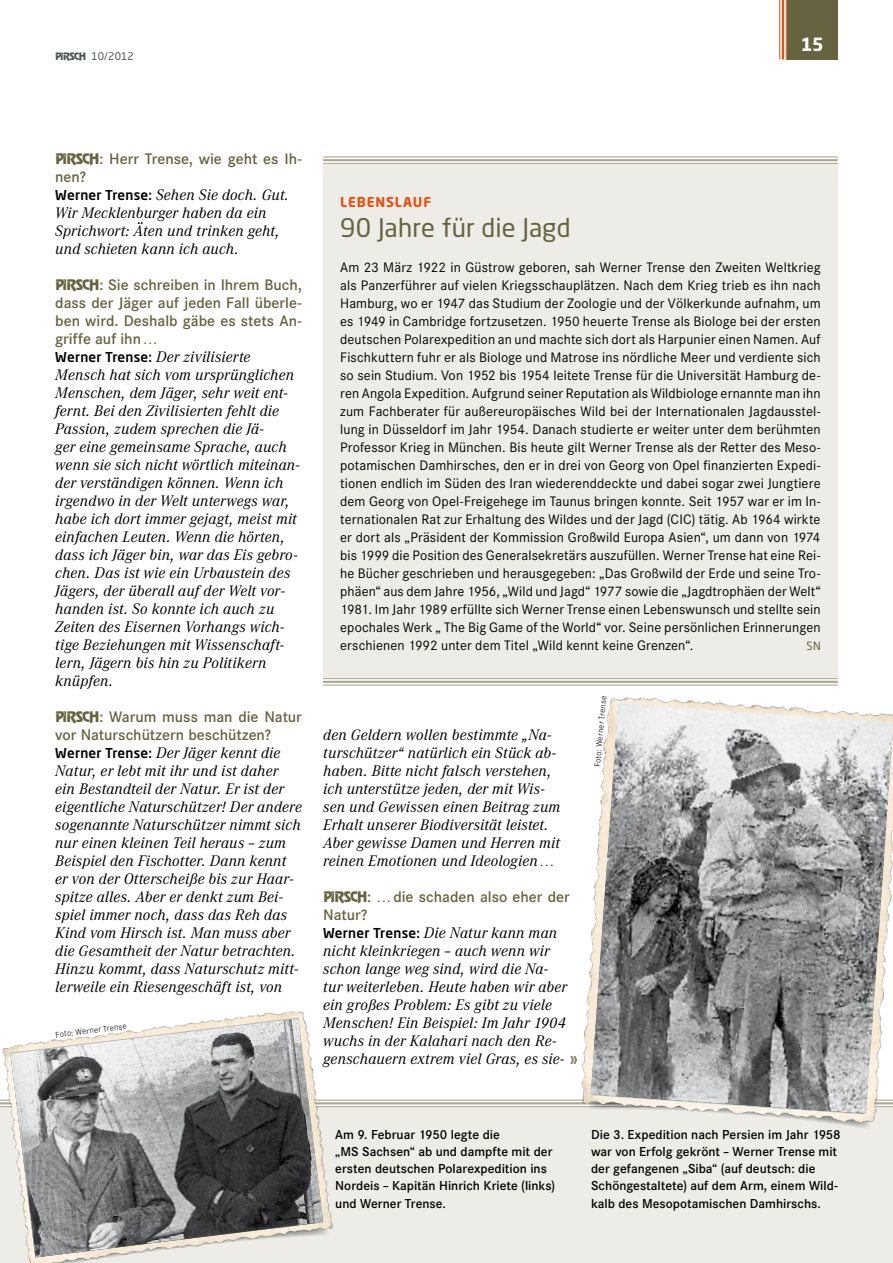
<style>
.page{position:relative;width:893px;height:1263px;background:#fff}
.page>*{position:absolute;margin:0;border:0;box-sizing:border-box;transform-origin:0 0}
.t1{font:25.5px "Neo Sans Std";color:#666341}
.t2{font:700 18px "Neo Sans Std";color:#fff}
.t3{font:italic 15px/18px "Corporate A";letter-spacing:.015em;color:#000}
.t4{font:500 15px/18px "Corporate S";color:#666341}
.t5{font:13.5px/18px "Corporate S";letter-spacing:.01em;color:#000;text-align:justify}
.t6{font:700 13.5px "Neo Sans Std";letter-spacing:.065em;color:#e75112}
.t7{font:500 12.75px/17.2px "Corporate S";color:#000}
.t8{font:11.25px "Neo Sans Std";color:#666341}
.t9{font:10.5px "Neo Sans Std";letter-spacing:.01em;color:#4d5353}
.t10{font:300 8.25px "Corporate S";color:#000}
.s1{font-family:"dlv PIRSCH"}
.s2{font-family:"dlv PIRSCH";font-weight:400}
.s3{font-family:"Neo Sans Std";font-weight:500;font-style:normal;font-size:13.5px}
.s4{font-family:"dlv PIRSCH";font-style:normal;font-size:15.75px;color:#817c5d}
</style>
<div class="page">
<div style="left:323px;top:156px;width:515px;height:530px;background:#eeece7"></div>
<div style="left:0;top:1100px;width:893px;height:163px;background:#eeece7"></div>
<div style="left:787px;top:0;width:51px;height:60px;background:#666341"></div>
<svg style="left:780px;top:0;width:6px;height:60px"></svg>
<hr style="left:779px;top:0;width:1px;height:60px;background:#e75112">
<hr style="left:782px;top:0;width:2px;height:60px;background:#e75112">
<hr style="left:786px;top:0;width:1px;height:60px;background:#e75112">
<svg style="left:323px;top:683px;width:249px;height:1px"></svg>
<hr style="left:323px;top:678px;width:515px;height:1px;background:#aca892">
<hr style="left:323px;top:681px;width:515px;height:2px;background:#aca892">
<hr style="left:323px;top:684px;width:515px;height:2px;background:#aca892">
<svg style="left:342px;top:1101px;width:230px;height:5px"></svg>
<hr style="left:0;top:1100px;width:893px;height:1px;background:#aca892">
<hr style="left:0;top:1102px;width:893px;height:2px;background:#aca892">
<hr style="left:0;top:1106px;width:893px;height:1px;background:#aca892">
<svg style="left:323px;top:158px;width:515px;height:5px"></svg>
<hr style="left:323px;top:156px;width:515px;height:2px;background:#aca892">
<hr style="left:323px;top:159px;width:515px;height:2px;background:#aca892">
<hr style="left:323px;top:163px;width:515px;height:1px;background:#aca892">
<img style="left:0;top:1011px;width:342px;height:252px">
<img style="left:11px;top:1018px;width:312px;height:239px">
<img style="left:572px;top:682px;width:304px;height:446px">
<img style="left:591px;top:703px;width:302px;height:410px">
<p class="t9" style="left:55px;top:49px;width:80px"><span class="s1">LO</span> 10/2012</p>
<p class="t2" style="left:801px;top:33px;width:24px">15</p>
<p class="t4" style="left:55px;top:150px;width:248px"><span class="s2">LO</span>: Herr Trense, wie geht es Ih&shy;nen?</p>
<p class="t3" style="left:55px;top:185px;width:235px"><span class="s3">Werner Trense:</span> Sehen Sie doch. Gut.<br>Wir Mecklenburger haben da ein<br>Sprichwort: Äten und trinken geht, und schieten kann ich auch.</p>
<p class="t4" style="left:55px;top:276px;width:248px;text-align:justify"><span class="s2">LO</span>: Sie schreiben in Ihrem Buch, dass der Jäger auf jeden Fall überle&shy;ben wird. Deshalb gäbe es stets An&shy;griffe auf ihn…</p>
<p class="t3" style="left:55px;top:347px;width:246px"><span class="s3">Werner Trense:</span> Der zivilisierte Mensch hat sich vom ursprünglichen Menschen, dem Jäger, sehr weit ent&shy;fernt. Bei den Zivilisierten fehlt die Passion, zudem sprechen die Jä-<br>ger eine gemeinsame Sprache, auch wenn sie sich nicht wörtlich miteinan&shy;der verständigen können. Wenn ich irgendwo in der Welt unterwegs war, habe ich dort immer gejagt, meist mit einfachen Leuten. Wenn die hörten, dass ich Jäger bin, war das Eis gebro&shy;chen. Das ist wie ein Urbaustein des Jägers, der überall auf der Welt vor&shy;handen ist. So konnte ich auch zu Zeiten des Eisernen Vorhangs wich&shy;tige Beziehungen mit Wissenschaft&shy;lern, Jägern bis hin zu Politikern knüpfen.</p>
<p class="t4" style="left:55px;top:708px;width:248px"><span class="s2">LO</span>: Warum muss man die Natur vor Naturschützern beschützen?</p>
<p class="t3" style="left:55px;top:743px;width:248px"><span class="s3">Werner Trense:</span> Der Jäger kennt die Natur, er lebt mit ihr und ist daher<br>ein Bestandteil der Natur. Er ist der eigentliche Naturschützer! Der andere sogenannte Naturschützer nimmt sich nur einen kleinen Teil heraus – zum Beispiel den Fischotter. Dann kennt er von der Otterscheiße bis zur Haar&shy;spitze alles. Aber er denkt zum Bei&shy;spiel immer noch, dass das Reh das Kind vom Hirsch ist. Man muss aber die Gesamtheit der Natur betrachten.<br>Hinzu kommt, dass Naturschutz mitt&shy;lerweile ein Riesengeschäft ist, von</p>
<p class="t10" style="left:55px;top:1030px;width:73px;rotate:-7deg">Foto: Werner Trense</p>
<p class="t6" style="left:340px;top:193px;width:93px">LEBENSLAUF</p>
<h1 class="t1" style="left:340px;top:212px;width:232px">90 Jahre für die Jagd</h1>
<p class="t5" style="left:340px;top:258px;width:482px">Am 23 März 1922 in Güstrow geboren, sah Werner Trense den Zweiten Weltkrieg als Panzerführer auf vielen Kriegsschauplätzen. Nach dem Krieg trieb es ihn nach Hamburg, wo er 1947 das Studium der Zoologie und der Völkerkunde aufnahm, um es 1949 in Cambridge fortzusetzen. 1950 heuerte Trense als Biologe bei der ersten deutschen Polarexpedition an und machte sich dort als Harpunier einen Namen. Auf Fischkuttern fuhr er als Biologe und Matrose ins nördliche Meer und verdiente sich so sein Studium. Von 1952 bis 1954 leitete Trense für die Universität Hamburg de&shy;ren Angola Expedition. Aufgrund seiner Reputation als Wildbiologe ernannte man ihn zum Fachberater für außereuropäisches Wild bei der Internationalen Jagdausstel&shy;lung in Düsseldorf im Jahr 1954. Danach studierte er weiter unter dem berühmten Professor Krieg in München. Bis heute gilt Werner Trense als der Retter des Meso&shy;potamischen Damhirsches, den er in drei von Georg von Opel finanzierten Expedi&shy;tionen endlich im Süden des Iran wiederenddeckte und dabei sogar zwei Jungtiere dem Georg von Opel-Freigehege im Taunus bringen konnte. Seit 1957 war er im In&shy;ternationalen Rat zur Erhaltung des Wildes und der Jagd (CIC) tätig. Ab 1964 wirkte er dort als „Präsident der Kommission Großwild Europa Asien“, um dann von 1974 bis 1999 die Position des Generalsekretärs auszufüllen. Werner Trense hat eine Rei&shy;he Bücher geschrieben und herausgegeben: „Das Großwild der Erde und seine Tro&shy;phäen“ aus dem Jahre 1956, „Wild und Jagd“ 1977 sowie die „Jagdtrophäen der Welt“ 1981. Im Jahr 1989 erfüllte sich Werner Trense einen Lebenswunsch und stellte sein epochales Werk „ The Big Game of the World“ vor. Seine persönlichen Erinnerungen erschienen 1992 unter dem Titel „Wild kennt keine Grenzen“.</p>
<p class="t8" style="left:806px;top:639px;width:16px">SN</p>
<p class="t3" style="left:323px;top:725px;width:239px">den Geldern wollen bestimmte „Na&shy;turschützer“ natürlich ein Stück ab&shy;haben. Bitte nicht falsch verstehen, ich unterstütze jeden, der mit Wis&shy;sen und Gewissen einen Beitrag zum Erhalt unserer Biodiversität leistet.<br>Aber gewisse Damen und Herren mit reinen Emotionen und Ideologien…</p>
<p class="t4" style="left:323px;top:888px;width:248px"><span class="s2">LO</span>: …die schaden also eher der<br>Natur?</p>
<p class="t3" style="left:323px;top:923px;width:257px"><span class="s3">Werner Trense:</span> Die Natur kann man nicht kleinkriegen – auch wenn wir schon lange weg sind, wird die Na-<br>tur weiterleben. Heute haben wir aber ein großes Problem: Es gibt zu viele Menschen! Ein Beispiel: Im Jahr 1904 wuchs in der Kalahari nach den Re&shy;genschauern extrem viel Gras, es sie- <span class="s4">F</span></p>
<p class="t10" style="left:593px;top:767px;width:73px;rotate:-85deg">Foto: Werner Trense</p>
<p class="t7" style="left:335px;top:1126px;width:222px">Am 9. Februar 1950 legte die<br>„MS Sachsen“ ab und dampfte mit der ersten deutschen Polarexpedition ins<br>Nordeis – Kapitän Hinrich Kriete (links) und Werner Trense.</p>
<p class="t7" style="left:591px;top:1126px;width:251px">Die 3. Expedition nach Persien im Jahr 1958 war von Erfolg gekrönt – Werner Trense mit der gefangenen „Siba“ (auf deutsch: die Schöngestaltete) auf dem Arm, einem Wild&shy;kalb des Mesopotamischen Damhirschs.</p>
</div>
